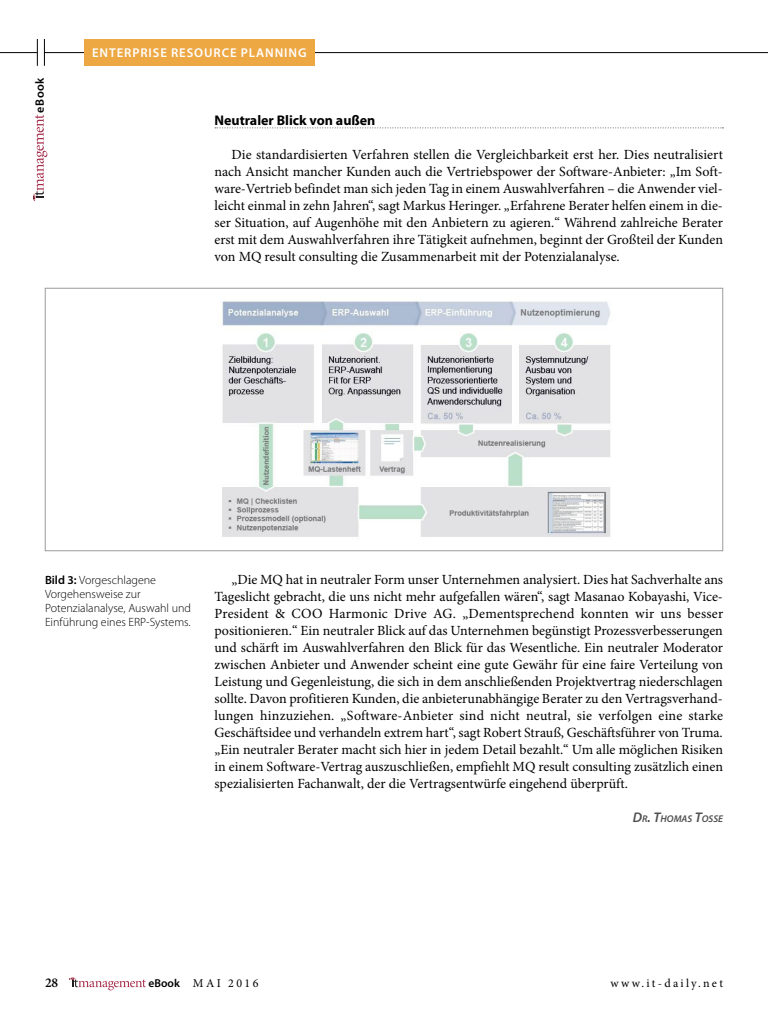
<style>
.page{position:relative;width:768px;height:1024px;background:#fff}
.page>*{position:absolute;margin:0;border:0;box-sizing:border-box;transform-origin:0 0}
.t1{font:14px/17px "Minion Pro";color:#000;text-align:justify}
.t2{font:700 14px "Myriad Pro";color:#000}
.t3{font:600 13.5px "Minion Pro";color:#000}
.t4{font:600 12.8px "Myriad Pro";letter-spacing:.07em;color:#fff}
.t5{font:600 12.1px "Myriad Pro";letter-spacing:.05em;color:#000}
.t6{font:300 12px/14px "Myriad Pro";color:#000}
.t7{font:12px "Minion Pro";letter-spacing:.195em;color:#000}
.t8{font:italic 600 9.8px "Myriad Pro";color:#4d4d4d}
.s1{font-weight:600}
.s2{font-size:14px}
.s3{font-family:"Myriad Pro";font-weight:600;font-size:11.5px}
</style>
<div class="page">
<svg style="left:69px;top:978px;width:77px;height:12px"></svg>
<svg style="left:33px;top:115px;width:14px;height:86px"></svg>
<hr style="left:0;top:52px;width:37px;height:1px;background:#000">
<svg style="left:37px;top:39px;width:1px;height:27px"></svg>
<svg style="left:44px;top:39px;width:1px;height:27px"></svg>
<hr style="left:44px;top:52px;width:724px;height:1px;background:#000">
<div style="left:84px;top:39px;width:231px;height:27px;background:#eda743"></div>
<svg style="left:215px;top:127px;width:508px;height:1px"></svg>
<img style="left:222px;top:301px;width:389px;height:236px">
<div style="left:45px;top:288px;width:678px;height:263px;border:1px solid #9c9c9d"></div>
<p class="t5" style="left:32px;top:113px;width:37px;rotate:-90deg">eBook</p>
<p class="t4" style="left:92px;top:45px;width:216px">ENTERPRISE RESOURCE PLANNING</p>
<p class="t2" style="left:214px;top:111px;width:163px">Neutraler Blick von außen</p>
<p class="t1" style="left:214px;top:146px;width:510px;text-indent:17px">Die standardisierten Verfahren stellen die Vergleichbarkeit erst her. Dies neutralisiert nach Ansicht mancher Kunden auch die Vertriebspower der Software-Anbieter: „Im Soft&shy;ware-Vertrieb befindet man sich jeden Tag in einem Auswahlverfahren – die Anwender viel&shy;leicht einmal in zehn Jahren“, sagt Markus Heringer. „Erfahrene Berater helfen einem in die&shy;ser Situation, auf Augenhöhe mit den Anbietern zu agieren.“ Während zahlreiche Berater erst mit dem Auswahlverfahren ihre Tätigkeit aufnehmen, beginnt der Großteil der Kunden von MQ result consulting die Zusammenarbeit mit der Potenzialanalyse.</p>
<p class="t6" style="left:45px;top:573px;width:148px"><span class="s1">Bild 3:</span> Vorgeschlagene<br>Vorgehensweise zur<br>Potenzialanalyse, Auswahl und<br>Einführung eines ERP-Systems.</p>
<p class="t1" style="left:214px;top:571px;width:510px;text-indent:17px">„Die MQ hat in neutraler Form unser Unternehmen analysiert. Dies hat Sachverhalte ans Tageslicht gebracht, die uns nicht mehr aufgefallen wären“, sagt Masanao Kobayashi, Vice-President &amp; COO Harmonic Drive AG. „Dementsprechend konnten wir uns besser positionieren.“ Ein neutraler Blick auf das Unternehmen begünstigt Prozessverbesserungen und schärft im Auswahlverfahren den Blick für das Wesentliche. Ein neutraler Moderator zwischen Anbieter und Anwender scheint eine gute Gewähr für eine faire Verteilung von Leistung und Gegenleistung, die sich in dem anschließenden Projektvertrag niederschlagen sollte. Davon profitieren Kunden, die anbieterunabhängige Berater zu den Vertragsverhand&shy;lungen hinzuziehen. „Software-Anbieter sind nicht neutral, sie verfolgen eine starke Geschäftsidee und verhandeln extrem hart“, sagt Robert Strauß, Geschäftsführer von Truma. „Ein neutraler Berater macht sich hier in jedem Detail bezahlt.“ Um alle möglichen Risiken in einem Software-Vertrag auszuschließen, empfiehlt MQ result consulting zusätzlich einen spezialisierten Fachanwalt, der die Vertragsentwürfe eingehend überprüft.</p>
<p class="t8" style="left:633px;top:812px;width:92px"><span class="s2">D</span>R<span class="s2">. T</span>HOMAS <span class="s2">T</span>OSSE</p>
<p class="t3" style="left:45px;top:973px;width:15px">28</p>
<p class="t7" style="left:148px;top:975px;width:112px"><span class="s3">eBook</span> MAI 2016</p>
<p class="t7" style="left:611px;top:975px;width:114px">www.it-daily.net</p>
</div>
